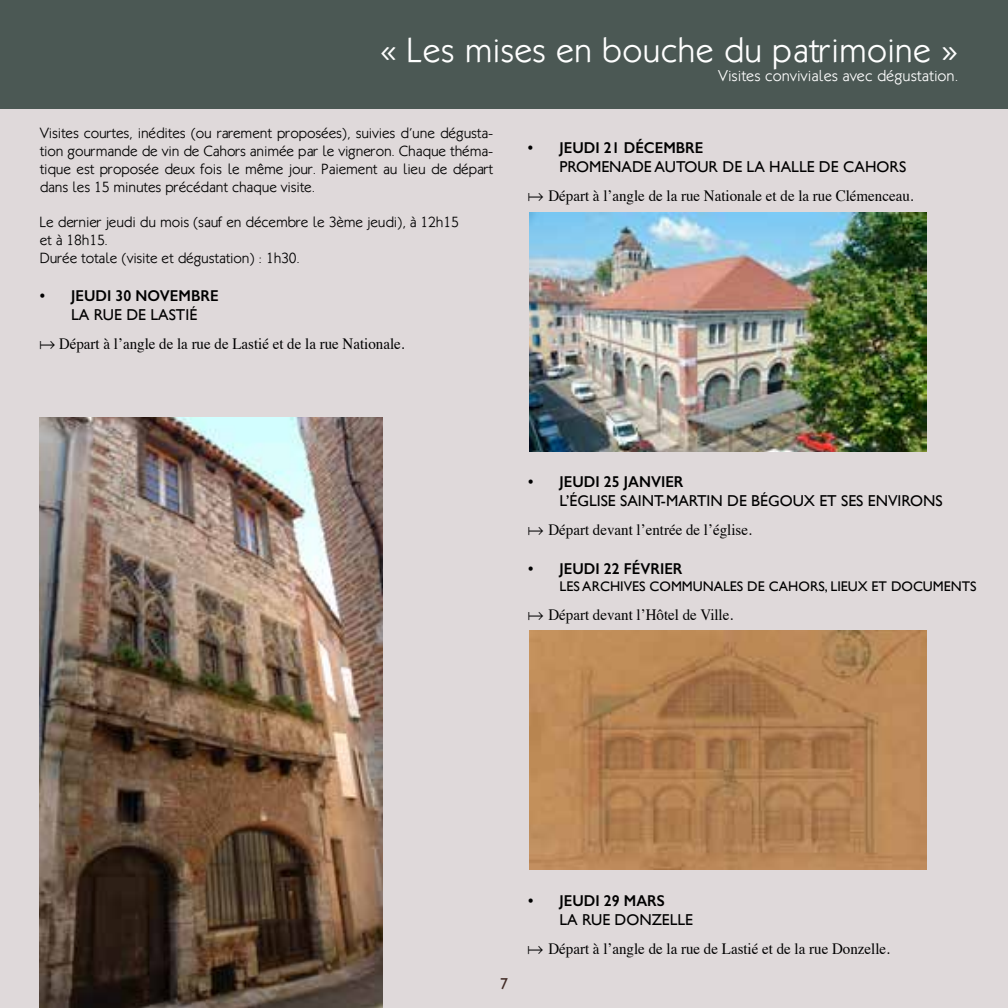
<style>
.page{position:relative;width:1008px;height:1008px;background:#fff}
.page>*{position:absolute;margin:0;border:0;box-sizing:border-box;transform-origin:0 0}
.t1{font:300 35px "Klill";color:#fff}
.t2{font:15.75px "Times";color:#000;scale:.95 1}
.t3{font:15.75px "Gill Sans";color:#000}
.t4{font:600 15.75px "Gill Sans";color:#000;scale:.95 1}
.t5{font:15.75px "Times";color:#000;scale:.93 1}
.t6{font:300 15.75px "Klill";color:#fff}
.t7{font:15.75px "Gill Sans";color:#412b25}
.t8{font:300 14.88px/17.8px "Klill";letter-spacing:-.01em;color:#000;text-align:justify}
.t9{font:14px "Gill Sans";color:#000}
.s1{font-family:"MT Extra"}
</style>
<div class="page">
<div style="left:0;top:29px;width:1007px;height:978px;background:#dfd9da"></div>
<div style="left:0;top:0;width:1007px;height:108px;background:#4b5854"></div>
<img style="left:40px;top:417px;width:342px;height:590px">
<img style="left:529px;top:213px;width:396px;height:238px">
<img style="left:529px;top:630px;width:396px;height:239px">
<h1 class="t1" style="left:379px;top:30px;width:579px">« Les mises en bouche du patrimoine »</h1>
<p class="t6" style="left:717px;top:67px;width:241px">Visites conviviales avec dégustation.</p>
<p class="t8" style="left:40px;top:124px;width:455px">Visites courtes, inédites (ou rarement proposées), suivies d’une dégusta&shy;tion gourmande de vin de Cahors animée par le vigneron. Chaque théma&shy;tique est proposée deux fois le même jour. Paiement au lieu de départ dans les 15 minutes précédant chaque visite.</p>
<p class="t8" style="left:40px;top:213px;width:420px;text-align:left">Le dernier jeudi du mois (sauf en décembre le 3ème jeudi), à 12h15 et à 18h15.<br>Durée totale (visite et dégustation) : 1h30.</p>
<p class="t4" style="left:40px;top:286px;width:190px">• JEUDI 30 NOVEMBRE</p>
<p class="t3" style="left:71px;top:305px;width:127px">LA RUE DE LASTIÉ</p>
<p class="t5" style="left:40px;top:328px;width:393px"><span class="s1">a</span> Départ à l’angle de la rue de Lastié et de la rue Nationale.</p>
<p class="t4" style="left:527px;top:138px;width:186px">• JEUDI 21 DÉCEMBRE</p>
<p class="t3" style="left:559px;top:157px;width:348px">PROMENADE AUTOUR DE LA HALLE DE CAHORS</p>
<p class="t2" style="left:527px;top:180px;width:407px"><span class="s1">a</span> Départ à l’angle de la rue Nationale et de la rue Clémenceau.</p>
<p class="t4" style="left:527px;top:472px;width:165px">• JEUDI 25 JANVIER</p>
<p class="t3" style="left:559px;top:491px;width:384px">L’ÉGLISE SAINT-MARTIN DE BÉGOUX ET SES ENVIRONS</p>
<p class="t2" style="left:527px;top:514px;width:237px"><span class="s1">a</span> Départ devant l’entrée de l’église.</p>
<p class="t4" style="left:527px;top:559px;width:164px">• JEUDI 22 FÉVRIER</p>
<p class="t9" style="left:559px;top:577px;width:418px">LES ARCHIVES COMMUNALES DE CAHORS, LIEUX ET DOCUMENTS</p>
<p class="t2" style="left:527px;top:599px;width:217px"><span class="s1">a</span> Départ devant l’Hôtel de Ville.</p>
<p class="t7" style="left:500px;top:974px;width:9px">7</p>
<p class="t4" style="left:527px;top:891px;width:145px">• JEUDI 29 MARS</p>
<p class="t3" style="left:559px;top:910px;width:135px">LA RUE DONZELLE</p>
<p class="t2" style="left:527px;top:933px;width:382px"><span class="s1">a</span> Départ à l’angle de la rue de Lastié et de la rue Donzelle.</p>
</div>
